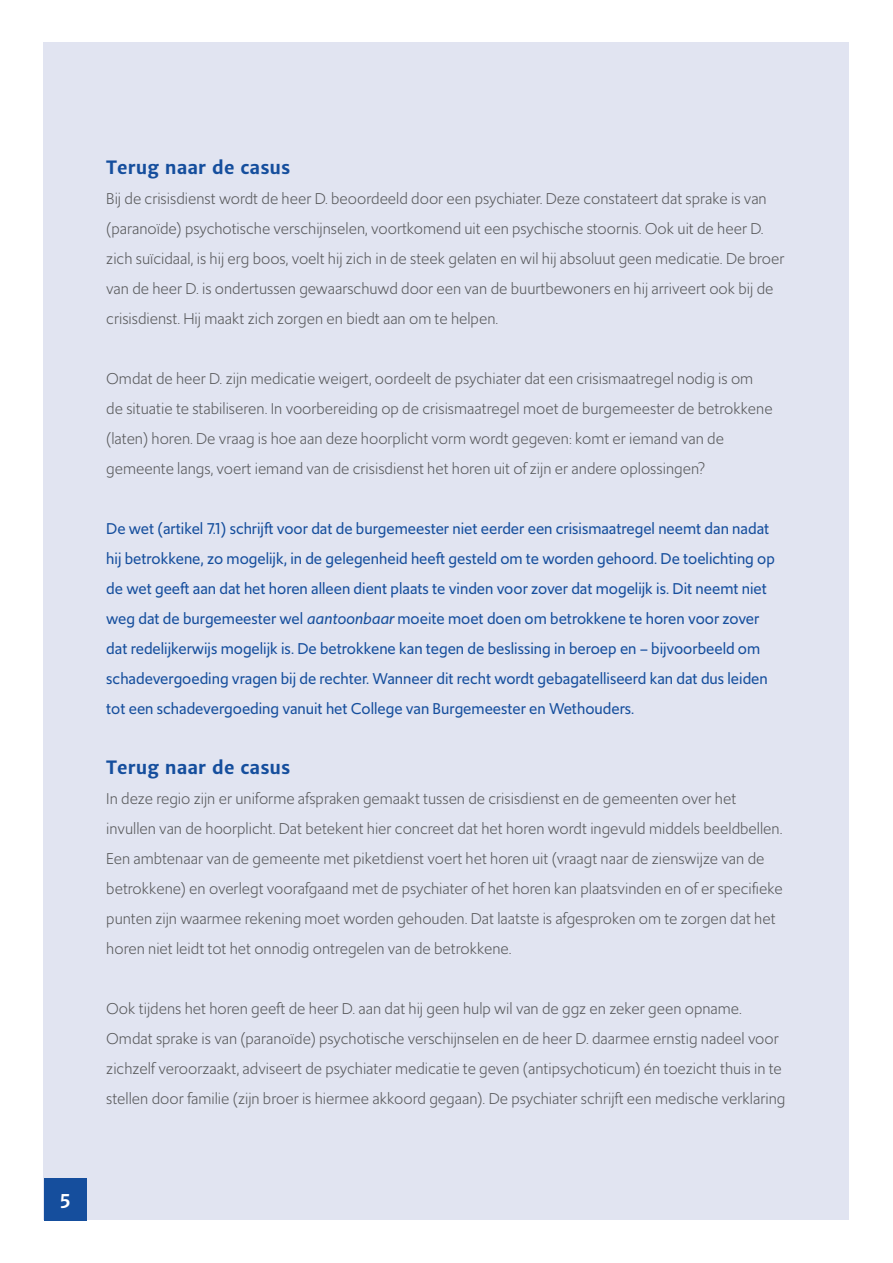
<style>
.page{position:relative;width:893px;height:1263px;background:#fff}
.page>*{position:absolute;margin:0;border:0;box-sizing:border-box;transform-origin:0 0}
.t1{font:700 18px "Merriweather Sans";color:#154e9d}
.t2{font:700 18px "Merriweather Sans";color:#fff}
.plat{font:16.5px/30px "Upgrade";color:#57585a}
.plat_blauw{font:16.5px/30px "Upgrade";color:#154e9d}
.s1{font-style:italic}
</style>
<div class="page">
<div style="left:44px;top:43px;width:805px;height:1177px;background:#e1e4f1"></div>
<div style="left:44px;top:1178px;width:42px;height:42px;background:#154e9d"></div>
<p class="t2" style="left:60px;top:1187px;width:13px">5</p>
<h3 class="t1" style="left:106px;top:156px;width:186px">Terug naar de casus</h3>
<p class="plat" style="left:106px;top:183px;width:680px">Bij de crisisdienst wordt de heer D. beoordeeld door een psychiater. Deze constateert dat sprake is van (paranoïde) psychotische verschijnselen, voortkomend uit een psychische stoornis. Ook uit de heer D. zich suïcidaal, is hij erg boos, voelt hij zich in de steek gelaten en wil hij absoluut geen medicatie. De broer van de heer D. is ondertussen gewaarschuwd door een van de buurtbewoners en hij arriveert ook bij de crisisdienst. Hij maakt zich zorgen en biedt aan om te helpen.</p>
<p class="plat" style="left:106px;top:363px;width:668px">Omdat de heer D. zijn medicatie weigert, oordeelt de psychiater dat een crisismaatregel nodig is om de situatie te stabiliseren. In voorbereiding op de crisismaatregel moet de burgemeester de betrokkene (laten) horen. De vraag is hoe aan deze hoorplicht vorm wordt gegeven: komt er iemand van de gemeente langs, voert iemand van de crisisdienst het horen uit of zijn er andere oplossingen?</p>
<p class="plat_blauw" style="left:106px;top:513px;width:670px">De wet (artikel 7.1) schrijft voor dat de burgemeester niet eerder een crisismaatregel neemt dan nadat hij betrokkene, zo mogelijk, in de gelegenheid heeft gesteld om te worden gehoord. De toelichting op de wet geeft aan dat het horen alleen dient plaats te vinden voor zover dat mogelijk is. Dit neemt niet weg dat de burgemeester wel <span class="s1">aantoonbaar</span> moeite moet doen om betrokkene te horen voor zover dat redelijkerwijs mogelijk is. De betrokkene kan tegen de beslissing in beroep en – bijvoorbeeld om schadevergoeding vragen bij de rechter. Wanneer dit recht wordt gebagatelliseerd kan dat dus leiden tot een schadevergoeding vanuit het College van Burgemeester en Wethouders.</p>
<h3 class="t1" style="left:106px;top:756px;width:186px">Terug naar de casus</h3>
<p class="plat" style="left:106px;top:783px;width:678px">In deze regio zijn er uniforme afspraken gemaakt tussen de crisisdienst en de gemeenten over het invullen van de hoorplicht. Dat betekent hier concreet dat het horen wordt ingevuld middels beeldbellen.<br>Een ambtenaar van de gemeente met piketdienst voert het horen uit (vraagt naar de zienswijze van de betrokkene) en overlegt voorafgaand met de psychiater of het horen kan plaatsvinden en of er specifieke punten zijn waarmee rekening moet worden gehouden. Dat laatste is afgesproken om te zorgen dat het horen niet leidt tot het onnodig ontregelen van de betrokkene.</p>
<p class="plat" style="left:106px;top:993px;width:681px">Ook tijdens het horen geeft de heer D. aan dat hij geen hulp wil van de ggz en zeker geen opname.<br>Omdat sprake is van (paranoïde) psychotische verschijnselen en de heer D. daarmee ernstig nadeel voor zichzelf veroorzaakt, adviseert de psychiater medicatie te geven (antipsychoticum) én toezicht thuis in te stellen door familie (zijn broer is hiermee akkoord gegaan). De psychiater schrijft een medische verklaring</p>
</div>
